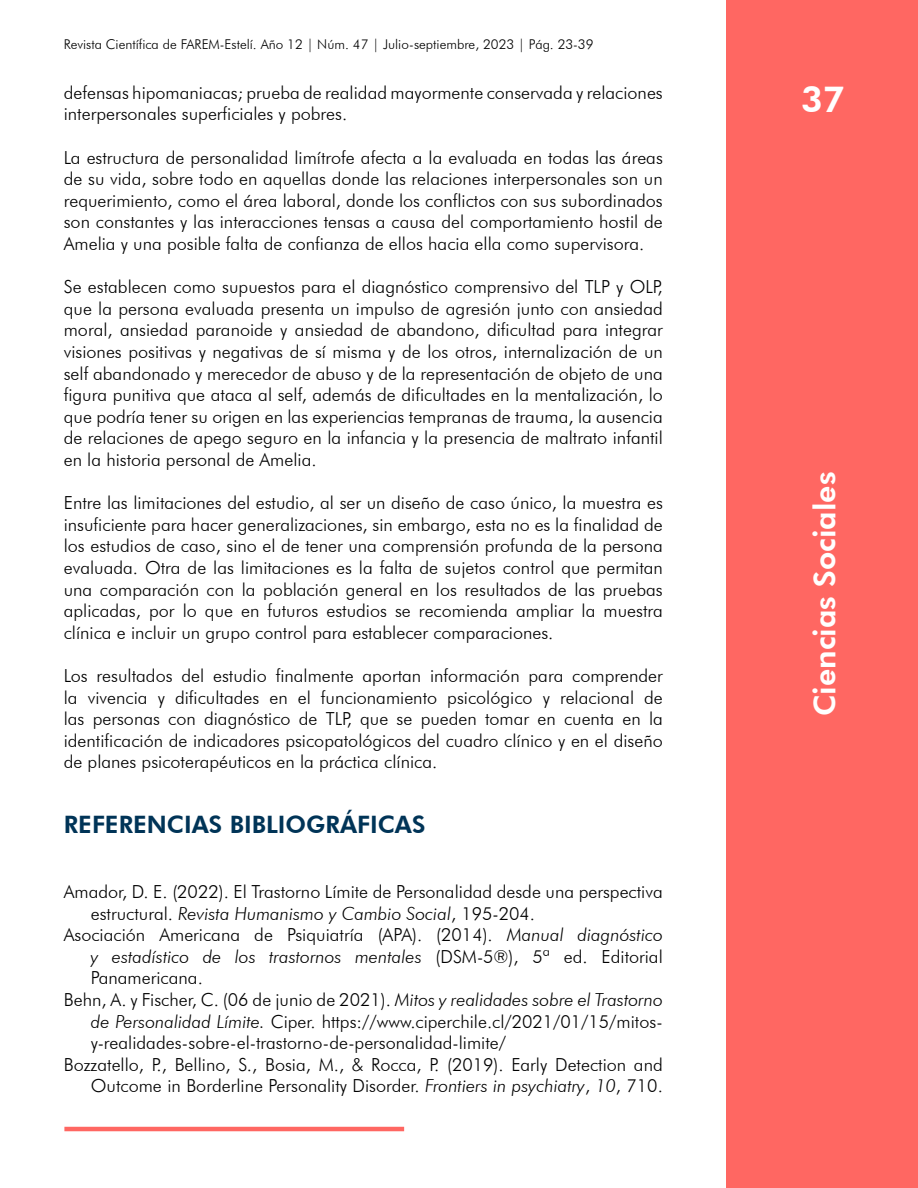
<style>
.page{position:relative;width:918px;height:1188px;background:#fff}
.page>*{position:absolute;margin:0;border:0;box-sizing:border-box;transform-origin:0 0}
.t1{font:800 36px "Futura BT";color:#fff}
.t2{font:800 30px "Futura BT";color:#fff}
.t3{font:800 24px "Futura BT";color:#003457}
.t4{font:300 18px/21.6px "Futura BT";color:#000;text-align:justify}
.t5{font:italic 300 18px "Futura BT";color:#000}
.t6{font:300 13.5px "Futura BT";color:#000}
.s1{font-style:normal}
.s2{font-style:italic}
</style>
<div class="page">
<div style="left:727px;top:0;width:191px;height:1188px;background:#ff6762"></div>
<hr style="left:64px;top:1127px;width:340px;height:4px;background:#ff6762">
<p class="t6" style="left:64px;top:36px;width:531px">Revista Científica de FAREM-Estelí. Año 12 | Núm. 47 | Julio-septiembre, 2023 | Pág. 23-39</p>
<p class="t4" style="left:64px;top:81px;width:601px">defensas hipomaniacas; prueba de realidad mayormente conservada y relaciones interpersonales superficiales y pobres.</p>
<p class="t4" style="left:64px;top:146px;width:601px">La estructura de personalidad limítrofe afecta a la evaluada en todas las áreas de su vida, sobre todo en aquellas donde las relaciones interpersonales son un requerimiento, como el área laboral, donde los conflictos con sus subordinados son constantes y las interacciones tensas a causa del comportamiento hostil de Amelia y una posible falta de confianza de ellos hacia ella como supervisora.</p>
<p class="t4" style="left:64px;top:276px;width:601px">Se establecen como supuestos para el diagnóstico comprensivo del TLP y OLP, que la persona evaluada presenta un impulso de agresión junto con ansiedad moral, ansiedad paranoide y ansiedad de abandono, dificultad para integrar visiones positivas y negativas de sí misma y de los otros, internalización de un self abandonado y merecedor de abuso y de la representación de objeto de una figura punitiva que ataca al self, además de dificultades en la mentalización, lo que podría tener su origen en las experiencias tempranas de trauma, la ausencia de relaciones de apego seguro en la infancia y la presencia de maltrato infantil en la historia personal de Amelia.</p>
<p class="t4" style="left:64px;top:492px;width:601px">Entre las limitaciones del estudio, al ser un diseño de caso único, la muestra es insuficiente para hacer generalizaciones, sin embargo, esta no es la finalidad de los estudios de caso, sino el de tener una comprensión profunda de la persona evaluada. Otra de las limitaciones es la falta de sujetos control que permitan una comparación con la población general en los resultados de las pruebas aplicadas, por lo que en futuros estudios se recomienda ampliar la muestra clínica e incluir un grupo control para establecer comparaciones.</p>
<p class="t4" style="left:64px;top:665px;width:601px">Los resultados del estudio finalmente aportan información para comprender la vivencia y dificultades en el funcionamiento psicológico y relacional de las personas con diagnóstico de TLP, que se pueden tomar en cuenta en la identificación de indicadores psicopatológicos del cuadro clínico y en el diseño de planes psicoterapéuticos en la práctica clínica.</p>
<h3 class="t3" style="left:64px;top:810px;width:363px">REFERENCIAS BIBLIOGRÁFICAS</h3>
<p class="t4" style="left:64px;top:881px;width:601px">Amador, D. E. (2022). El Trastorno Límite de Personalidad desde una perspectiva</p>
<p class="t5" style="left:91px;top:902px;width:446px"><span class="s1">estructural.</span> Revista Humanismo y Cambio Social<span class="s1">, 195-204.</span></p>
<p class="t4" style="left:64px;top:924px;width:601px">Asociación Americana de Psiquiatría (APA). (2014). <span class="s2">Manual diagnóstico</span></p>
<p class="t5" style="left:91px;top:945px;width:574px">y estadístico de los trastornos mentales <span class="s1">(DSM-5®), 5ª ed. Editorial</span></p>
<p class="t4" style="left:91px;top:967px;width:114px">Panamericana.</p>
<p class="t4" style="left:64px;top:989px;width:601px">Behn, A. y Fischer, C. (06 de junio de 2021). <span class="s2">Mitos y realidades sobre el Trastorno</span></p>
<p class="t4" style="left:91px;top:1010px;width:574px"><span class="s2">de Personalidad Límite.</span> Ciper. https://www.ciperchile.cl/2021/01/15/mitos-</p>
<p class="t4" style="left:91px;top:1032px;width:417px">y-realidades-sobre-el-trastorno-de-personalidad-limite/</p>
<p class="t4" style="left:64px;top:1053px;width:601px">Bozzatello, P., Bellino, S., Bosia, M., &amp; Rocca, P. (2019). Early Detection and</p>
<p class="t4" style="left:91px;top:1075px;width:574px">Outcome in Borderline Personality Disorder. <span class="s2">Frontiers in psychiatry</span>, <span class="s2">10</span>, 710.</p>
<h1 class="t1" style="left:801px;top:78px;width:46px">37</h1>
<h2 class="t2" style="left:807px;top:716px;width:246px;rotate:-90deg">Ciencias Sociales</h2>
</div>
